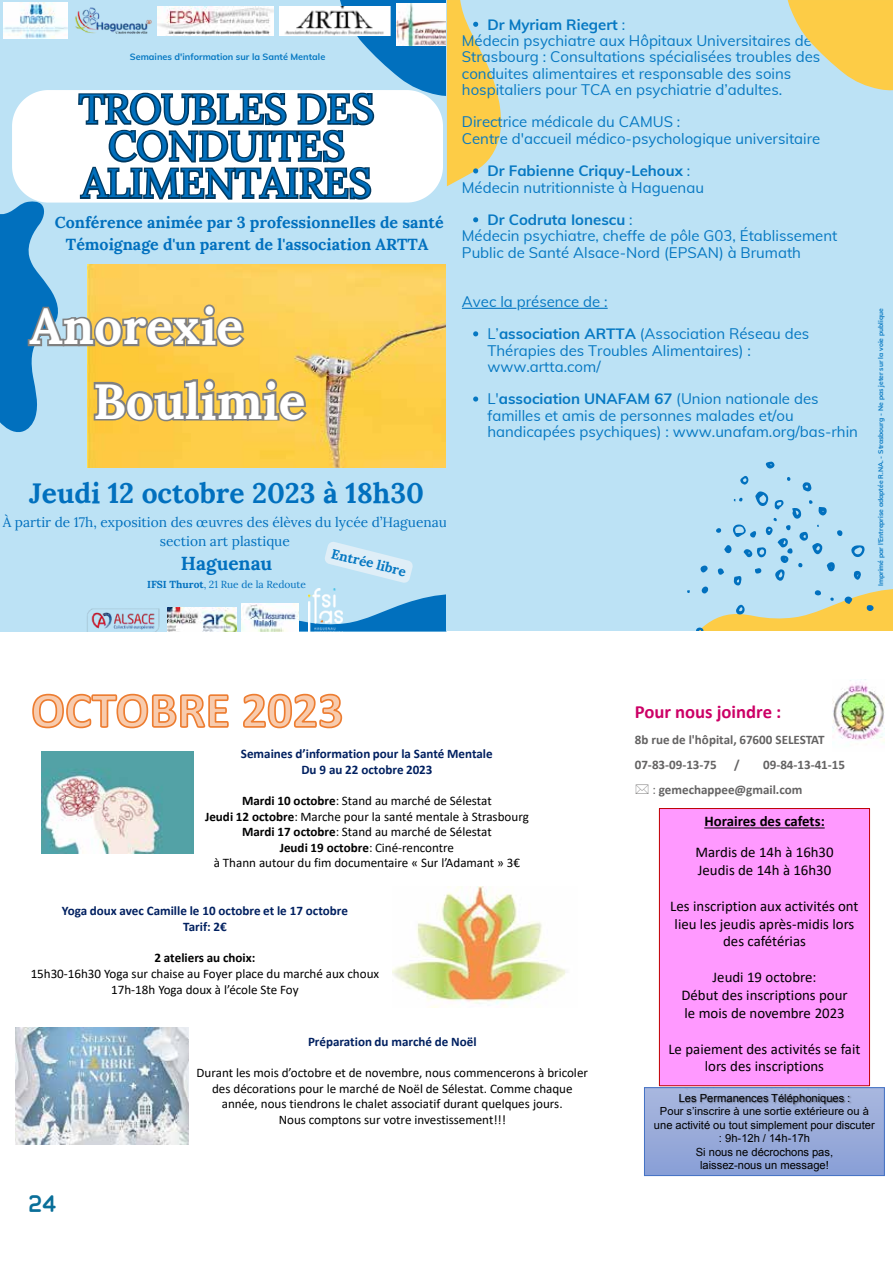
<style>
.page{position:relative;width:893px;height:1263px;background:#fff}
.page>*{position:absolute;margin:0;border:0;box-sizing:border-box;transform-origin:0 0}
.t1{font:700 49.8px/74.2px "Lora";color:#fff}
.t2{font:40.5px/37.2px "Lora";letter-spacing:-.01em;color:#0170be;text-align:center}
.t3{font:700 28.2px "Lora";color:#0170be}
.t4{font:24px "Ubuntu Title";color:#0a6f99}
.t5{font:700 18.9px "Lora";color:#0170be}
.t6{font:700 18.6px "Calibri";color:#c06}
.t7{font:700 16.05px/22.2px "Lora";color:#0170be;text-align:center}
.t8{font:15px/16.4px "Muli";color:#0678c2}
.t9{font:700 15px "Muli";color:#0678c2}
.t10{font:14.85px/17.9px "Calibri";color:#000;text-align:center}
.t11{font:700 14.85px "Calibri";color:#000}
.t12{font:13.65px/18.9px "Lora";color:#0170be;text-align:center}
.t13{font:700 13.35px "Lora";color:#0678c2}
.t14{font:13.05px/15.6px "Calibri";color:#000;text-align:center}
.t15{font:700 13.05px/15.6px "Calibri";color:#002060;text-align:center}
.t16{font:700 13.05px/24.9px "Calibri";color:#646363}
.t17{font:700 13.05px "Calibri";color:#000}
.t18{font:11.25px "Arial";color:#000}
.t19{font:11.1px/13.4px "Arial";color:#000;text-align:center}
.t20{font:10.2px "Lora";color:#0170be}
.t21{font:700 9.15px "Muli";color:#0678c2}
.t22{font:700 6.75px "Muli";color:#0678c2}
.s1{font-weight:400}
.s2{font-weight:700}
</style>
<div class="page">
<div style="left:0;top:0;width:446px;height:631px;background:#bce2f5"></div>
<img style="left:376px;top:265px;width:70px;height:203px">
<svg style="left:376px;top:594px;width:70px;height:37px"></svg>
<img style="left:3px;top:3px;width:64px;height:36px">
<img style="left:279px;top:6px;width:58px;height:30px">
<img style="left:157px;top:6px;width:117px;height:30px">
<svg style="left:12px;top:90px;width:65px;height:111px;background:#fafcfe"></svg>
<img style="left:75px;top:7px;width:77px;height:27px">
<svg style="left:77px;top:90px;width:299px;height:541px"></svg>
<svg style="left:107px;top:342px;width:240px;height:289px"></svg>
<svg style="left:78px;top:90px;width:296px;height:252px;background:#a4b4b3"></svg>
<svg style="left:0;top:201px;width:309px;height:233px"></svg>
<svg style="left:324px;top:541px;width:89px;height:42px"></svg>
<div style="left:447px;top:0;width:446px;height:631px;background:#bce2f5"></div>
<svg style="left:337px;top:0;width:164px;height:222px"></svg>
<svg style="left:473px;top:331px;width:5px;height:5px"></svg>
<svg style="left:473px;top:396px;width:5px;height:6px"></svg>
<hr style="left:521px;top:308px;width:87px;height:1px;background:#0678c2">
<hr style="left:462px;top:308px;width:54px;height:1px;background:#0678c2">
<svg style="left:787px;top:0;width:106px;height:91px"></svg>
<svg style="left:766px;top:462px;width:9px;height:7px"></svg>
<svg style="left:696px;top:476px;width:197px;height:155px"></svg>
<img style="left:392px;top:887px;width:174px;height:120px">
<img style="left:833px;top:679px;width:51px;height:63px">
<div style="left:659px;top:808px;width:210px;height:278px;background:#f9f"></div>
<div style="left:659px;top:808px;width:211px;height:278px;border:1px solid #c00000"></div>
<svg style="left:704px;top:827px;width:121px;height:1px"></svg>
<div style="left:644px;top:1088px;width:240px;height:87px;background:linear-gradient(to bottom,#a9b7de,#899fd6)"></div>
<div style="left:644px;top:1087px;width:241px;height:89px;border:1px solid #4472c4"></div>
<img style="left:671px;top:1087px;width:187px;height:25px">
<svg style="left:32px;top:693px;width:311px;height:36px"></svg>
<img style="left:42px;top:752px;width:152px;height:101px">
<img style="left:15px;top:1027px;width:174px;height:117px">
<p class="t21" style="left:130px;top:50px;width:197px">Semaines d'information sur la Santé Mentale</p>
<h2 class="t2" style="left:79px;top:88px;width:297px">TROUBLES DES<br>CONDUITES<br>ALIMENTAIRES</h2>
<p class="t7" style="left:55px;top:209px;width:390px">Conférence animée par 3 professionnelles de santé<br>Témoignage d'un parent de l'association ARTTA</p>
<h1 class="t1" style="left:93px;top:284px;width:214px;text-indent:-64px">Anorexie<br>Boulimie</h1>
<p class="t9" style="left:487px;top:13px;width:139px">Dr Myriam Riegert <span class="s1">:</span></p>
<p class="t8" style="left:462px;top:32px;width:360px">Médecin psychiatre aux Hôpitaux Universitaires de Strasbourg : Consultations spécialisées troubles des conduites alimentaires et responsable des soins hospitaliers pour TCA en psychiatrie d’adultes.</p>
<p class="t8" style="left:462px;top:113px;width:360px">Directrice médicale du CAMUS :<br>Centre d'accueil médico-psychologique universitaire</p>
<p class="t8" style="left:462px;top:178px;width:244px">Médecin nutritionniste à Haguenau</p>
<p class="t8" style="left:462px;top:227px;width:377px">Médecin psychiatre, cheffe de pôle G03, Établissement<br>Public de Santé Alsace-Nord (EPSAN) à Brumath</p>
<p class="t8" style="left:462px;top:292px;width:147px">Avec la présence de :</p>
<p class="t9" style="left:487px;top:160px;width:204px">Dr Fabienne Criquy-Lehoux <span class="s1">:</span></p>
<p class="t9" style="left:487px;top:209px;width:147px">Dr Codruta Ionescu <span class="s1">:</span></p>
<p class="t8" style="left:487px;top:325px;width:323px">L’<span class="s2">association ARTTA</span> (Association Réseau des<br>Thérapies des Troubles Alimentaires) : www.artta.com/</p>
<p class="t8" style="left:487px;top:390px;width:372px">L'<span class="s2">association UNAFAM 67</span> (Union nationale des familles et amis de personnes malades et/ou handicapées psychiques) : www.unafam.org/bas-rhin</p>
<h3 class="t3" style="left:29px;top:469px;width:396px">Jeudi 12 octobre 2023 à 18h30</h3>
<p class="t12" style="left:3px;top:512px;width:449px">À partir de 17h, exposition des œuvres des élèves du lycée d’Haguenau, section art plastique</p>
<p class="t13" style="left:334px;top:542px;width:78px;rotate:14deg">Entrée libre</p>
<p class="t5" style="left:181px;top:548px;width:93px">Haguenau</p>
<p class="t20" style="left:147px;top:576px;width:160px"><span class="s2">IFSI Thurot</span>, 21 Rue de la Redoute</p>
<p class="t22" style="left:876px;top:586px;width:279px;rotate:-90deg">Imprimé par l'Entreprise adaptée R.NA. - Strasbourg - Ne pas jeter sur la voie publique</p>
<p class="t15" style="left:241px;top:746px;width:253px">Semaines d’information pour la Santé Mentale<br>Du 9 au 22 octobre 2023</p>
<p class="t14" style="left:205px;top:792px;width:325px"><span class="s2">Mardi 10 octobre</span>: Stand au marché de Sélestat<br><span class="s2">Jeudi 12 octobre</span>: Marche pour la santé mentale à Strasbourg <span class="s2">Mardi 17 octobre</span>: Stand au marché de Sélestat<br><span class="s2">Jeudi 19 octobre</span>: Ciné-rencontre<br>à Thann autour du fim documentaire « Sur l’Adamant » 3€</p>
<p class="t15" style="left:62px;top:903px;width:288px">Yoga doux avec Camille le 10 octobre et le 17 octobre<br>Tarif: 2€</p>
<p class="t17" style="left:154px;top:949px;width:102px">2 ateliers au choix:</p>
<p class="t14" style="left:31px;top:965px;width:350px">15h30-16h30 Yoga sur chaise au Foyer place du marché aux choux<br>17h-18h Yoga doux à l’école Ste Foy</p>
<h3 class="t4" style="left:29px;top:1193px;width:29px">24</h3>
<p class="t15" style="left:308px;top:1033px;width:170px">Préparation du marché de Noël</p>
<p class="t14" style="left:197px;top:1064px;width:393px">Durant les mois d’octobre et de novembre, nous commencerons à bricoler des décorations pour le marché de Noël de Sélestat. Comme chaque année, nous tiendrons le chalet associatif durant quelques jours.<br>Nous comptons sur votre investissement!!!</p>
<p class="t6" style="left:635px;top:698px;width:148px">Pour nous joindre :</p>
<p class="t16" style="left:635px;top:727px;width:191px">8b rue de l'hôpital, 67600 SELESTAT<br>07-83-09-13-75</p>
<p class="t16" style="left:734px;top:752px;width:7px">/</p>
<p class="t16" style="left:652px;top:752px;width:194px;text-indent:111px">09-84-13-41-15 <span class="s1">:</span> gemechappee@gmail.com</p>
<p class="t11" style="left:704px;top:810px;width:122px">Horaires des cafets:</p>
<p class="t10" style="left:695px;top:843px;width:140px;text-align:left">Mardis de 14h à 16h30<br>Jeudis de 14h à 16h30</p>
<p class="t10" style="left:670px;top:896px;width:190px">Les inscription aux activités ont lieu les jeudis après-midis lors des cafétérias</p>
<p class="t10" style="left:681px;top:968px;width:168px">Jeudi 19 octobre:<br>Début des inscriptions pour le mois de novembre 2023</p>
<p class="t10" style="left:668px;top:1039px;width:194px">Le paiement des activités se fait lors des inscriptions</p>
<p class="t19" style="left:654px;top:1091px;width:222px">Les Permanences Téléphoniques :<br>Pour s’inscrire à une sortie extérieure ou à une activité ou tout simplement pour discuter : 9h-12h / 14h-17h</p>
<p class="t18" style="left:696px;top:1144px;width:139px">Si nous ne décrochons pas,</p>
<p class="t19" style="left:700px;top:1158px;width:130px">laissez-nous un message!</p>
</div>
